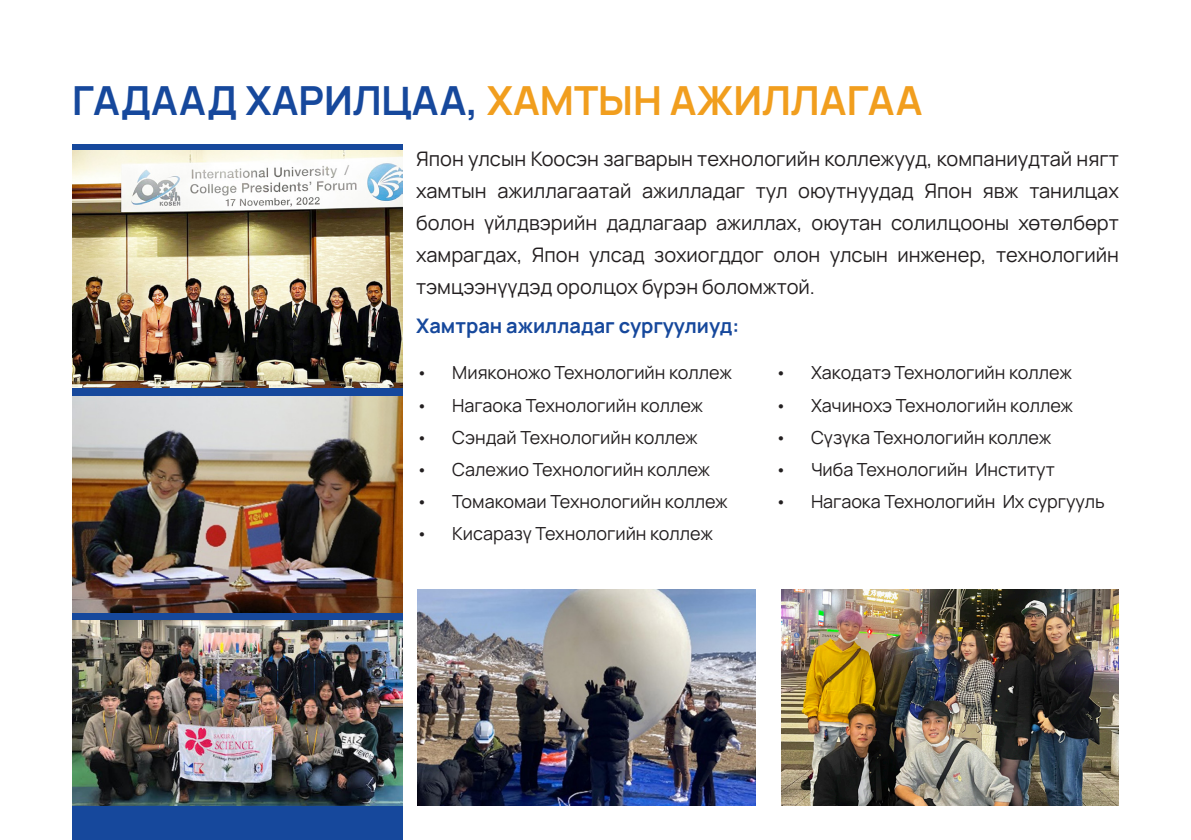
<style>
.page{position:relative;width:1191px;height:840px;background:#fff}
.page>*{position:absolute;margin:0;border:0;box-sizing:border-box;transform-origin:0 0}
.t1{font:700 40px "Manrope";color:#16489c}
.t2{font:20px/32px "Manrope";color:#231f20;text-align:justify}
.t3{font:700 20px "Manrope";color:#16489c}
.t4{font:18px "Manrope";color:#231f20}
.s1{color:#f19e1e}
</style>
<div class="page">
<div style="left:72px;top:145px;width:331px;height:694px;background:#16489c"></div>
<img style="left:72px;top:396px;width:331px;height:216px">
<img style="left:72px;top:150px;width:331px;height:237px">
<img style="left:72px;top:620px;width:331px;height:184px">
<img style="left:418px;top:589px;width:337px;height:215px">
<img style="left:781px;top:589px;width:338px;height:215px">
<p class="t1" style="left:72px;top:72px;width:852px">ГАДААД ХАРИЛЦАА, <span class="s1">ХАМТЫН АЖИЛЛАГАА</span></p>
<p class="t2" style="left:416px;top:142px;width:704px">Япон улсын Коосэн загварын технологийн коллежууд, компаниудтай нягт хамтын ажиллагаатай ажилладаг тул оюутнуудад Япон явж танилцах болон үйлдвэрийн дадлагаар ажиллах, оюутан солилцооны хөтөлбөрт хамрагдах, Япон улсад зохиогддог олон улсын инженер, технологийн тэмцээнүүдэд оролцох бүрэн боломжтой.</p>
<p class="t3" style="left:416px;top:312px;width:324px">Хамтран ажилладаг сургуулиуд:</p>
<p class="t4" style="left:416px;top:360px;width:317px">• Мияконожо Технологийн коллеж</p>
<p class="t4" style="left:416px;top:392px;width:288px">• Нагаока Технологийн коллеж</p>
<p class="t4" style="left:416px;top:424px;width:283px">• Сэндай Технологийн коллеж</p>
<p class="t4" style="left:416px;top:456px;width:295px">• Салежио Технологийн коллеж</p>
<p class="t4" style="left:416px;top:488px;width:313px">• Томакомаи Технологийн коллеж</p>
<p class="t4" style="left:416px;top:520px;width:298px">• Кисаразү Технологийн коллеж</p>
<p class="t4" style="left:775px;top:360px;width:298px">• Хакодатэ Технологийн коллеж</p>
<p class="t4" style="left:775px;top:392px;width:300px">• Хачинохэ Технологийн коллеж</p>
<p class="t4" style="left:775px;top:424px;width:278px">• Сүзүка Технологийн коллеж</p>
<p class="t4" style="left:775px;top:456px;width:281px">• Чиба Технологийн Институт</p>
<p class="t4" style="left:775px;top:488px;width:331px">• Нагаока Технологийн Их сургууль</p>
</div>
